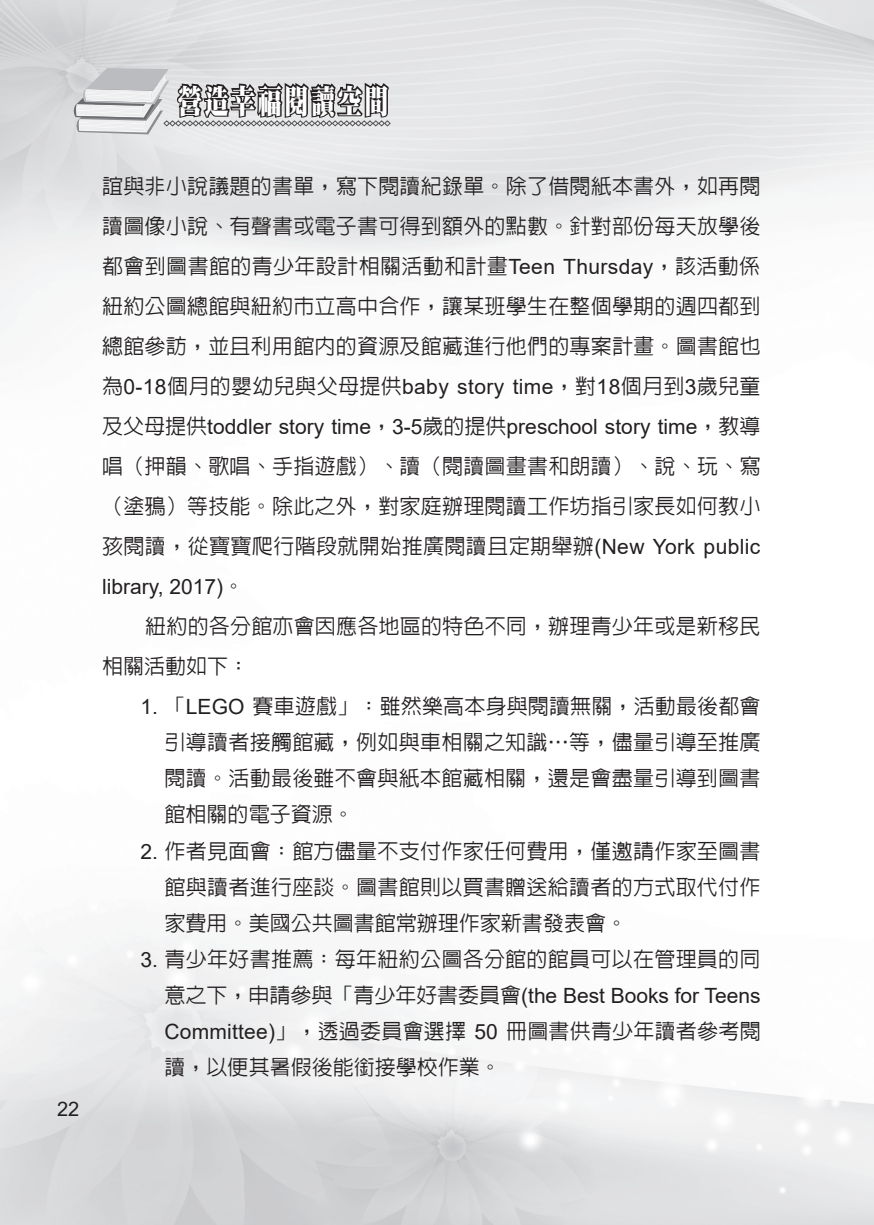
<style>
.page{position:relative;width:874px;height:1225px;background:#fff}
.page>*{position:absolute;margin:0;border:0;box-sizing:border-box;transform-origin:0 0}
.t1{font:33px "DF Ming Std W12";letter-spacing:.1em;color:#fff;scale:.73 1}
.內文{font:500 21px/40px "Lin Gothic";letter-spacing:.01em;color:#231f20;text-align:justify}
._1{font:500 21px/36px "Lin Gothic";letter-spacing:.015em;color:#231f20;text-align:justify}
.t2{font:20px "Arial";color:#231f20}
.s1{font-family:"Arial";font-weight:400}
</style>
<div class="page">
<svg style="left:72px;top:68px;width:318px;height:66px;background:#ababac"></svg>
<p class="t2" style="left:57px;top:1094px;width:24px">22</p>
<h1 class="t1" style="left:178px;top:83px;width:290px">營造幸福閱讀空間</h1>
<p class="內文" style="left:102px;top:166px;width:659px">誼與非小說議題的書單，寫下閱讀紀錄單。除了借閱紙本書外，如再閱讀圖像小說、有聲書或電子書可得到額外的點數。針對部份每天放學後都會到圖書館的青少年設計相關活動和計畫<span class="s1">Teen Thursday</span>，該活動係紐約公圖總館與紐約市立高中合作，讓某班學生在整個學期的週四都到總館參訪，並且利用館內的資源及館藏進行他們的專案計畫。圖書館也為<span class="s1">0-18</span>個月的嬰幼兒與父母提供<span class="s1">baby story time</span>，對<span class="s1">18</span>個月到<span class="s1">3</span>歲兒童及父母提供<span class="s1">toddler story time</span>，<span class="s1">3-5</span>歲的提供<span class="s1">preschool story time</span>，教導唱（押韻、歌唱、手指遊戲）、讀（閱讀圖畫書和朗讀）、說、玩、寫（塗鴉）等技能。除此之外，對家庭辦理閱讀工作坊指引家長如何教小孩閱讀，從寶寶爬行階段就開始推廣閱讀且定期舉辦<span class="s1">(New York public library, 2017)</span>。</p>
<p class="內文" style="left:102px;top:606px;width:659px;text-indent:43px">紐約的各分館亦會因應各地區的特色不同，辦理青少年或是新移民相關活動如下：</p>
<p class="_1" style="left:164px;top:688px;width:597px;text-indent:-24px"><span class="s1">1.</span> 「<span class="s1">LEGO</span> 賽車遊戲」：雖然樂高本身與閱讀無關，活動最後都會引導讀者接觸館藏，例如與車相關之知識…等，儘量引導至推廣閱讀。活動最後雖不會與紙本館藏相關，還是會盡量引導到圖書館相關的電子資源。</p>
<p class="_1" style="left:164px;top:832px;width:597px;text-indent:-24px"><span class="s1">2.</span> 作者見面會：館方儘量不支付作家任何費用，僅邀請作家至圖書館與讀者進行座談。圖書館則以買書贈送給讀者的方式取代付作家費用。美國公共圖書館常辦理作家新書發表會。</p>
<p class="_1" style="left:164px;top:940px;width:597px;text-indent:-24px"><span class="s1">3.</span> 青少年好書推薦：每年紐約公圖各分館的館員可以在管理員的同意之下，申請參與「青少年好書委員會<span class="s1">(the Best Books for Teens Committee)</span>」，透過委員會選擇 <span class="s1">50</span> 冊圖書供青少年讀者參考閱讀，以便其暑假後能銜接學校作業。</p>
</div>
